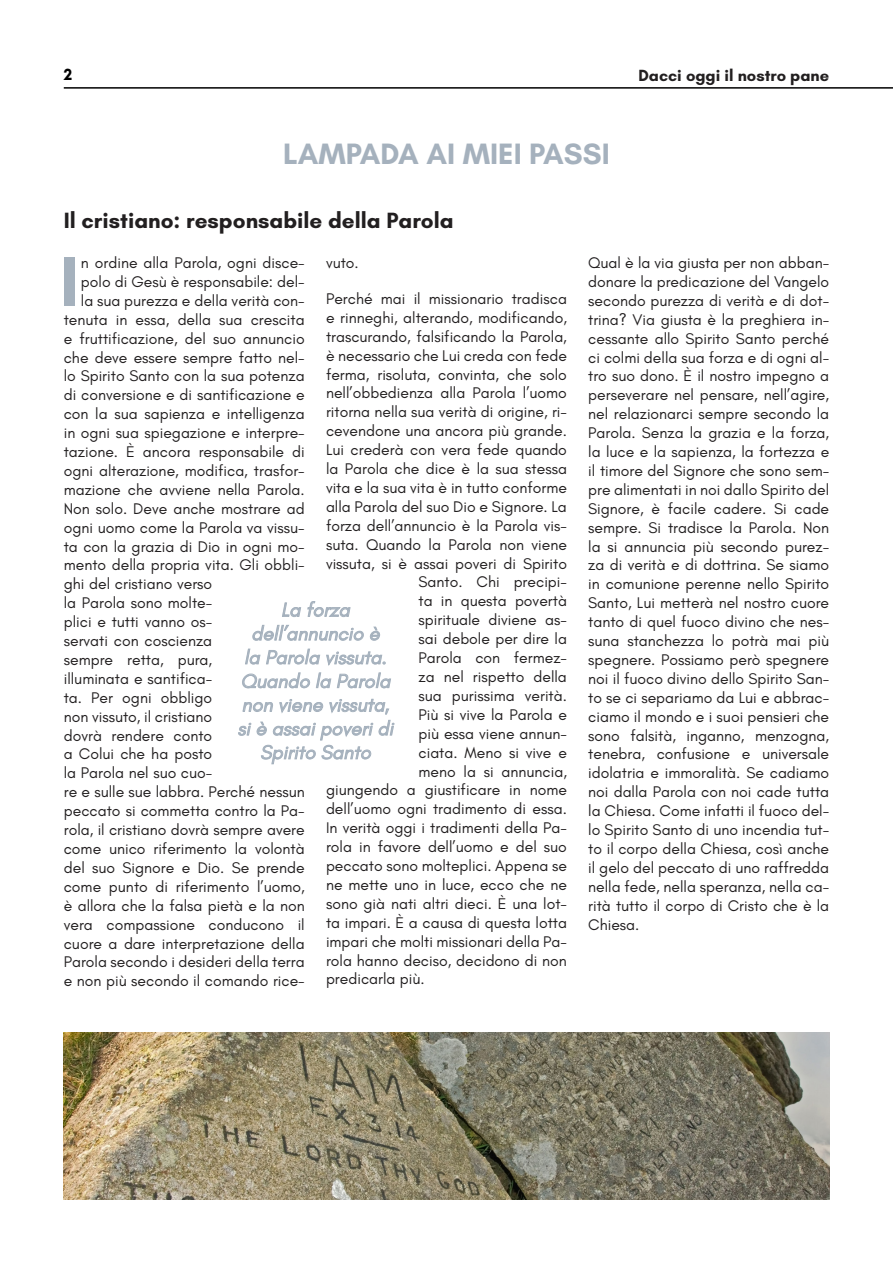
<style>
.page{position:relative;width:893px;height:1263px;background:#fff}
.page>*{position:absolute;margin:0;border:0;box-sizing:border-box;transform-origin:0 0}
.t1{font:700 71.4px "Glacial Indifference";color:#a5b1bd}
.t2{font:700 30px "Glacial Indifference";color:#a5b1bd}
.t3{font:700 22.5px "Glacial Indifference";color:#221f20}
.t4{font:italic 19.8px/23.7px "Glacial Indifference";color:#a5b1bd;text-align:center}
.t5{font:700 16.5px "Glacial Indifference";color:#221f20}
.t6{font:700 16.5px "Glacial Indifference";color:#000}
.t7{font:15.75px/18.9px "Glacial Indifference";color:#221f20;text-align:justify}
</style>
<div class="page">
<hr style="left:64px;top:87px;width:829px;height:2px;background:#000">
<img style="left:64px;top:1033px;width:765px;height:166px">
<svg style="left:252px;top:601px;width:112px;height:40px"></svg>
<svg style="left:370px;top:626px;width:10px;height:15px"></svg>
<svg style="left:242px;top:648px;width:149px;height:41px"></svg>
<svg style="left:238px;top:698px;width:157px;height:67px"></svg>
<p class="t6" style="left:64px;top:65px;width:10px">2</p>
<h2 class="t2" style="left:283px;top:135px;width:328px">LAMPADA AI MIEI PASSI</h2>
<p class="t5" style="left:638px;top:65px;width:192px">Dacci oggi il nostro pane</p>
<h3 class="t3" style="left:64px;top:206px;width:391px">Il cristiano: responsabile della Parola</h3>
<h1 class="t1" style="left:59px;top:237px;width:21px">I</h1>
<p class="t7" style="left:81px;top:253px;width:225px">n ordine alla Parola, ogni disce-</p>
<p class="t7" style="left:326px;top:253px;width:34px">vuto.</p>
<p class="t7" style="left:326px;top:289px;width:242px">Perché mai il missionario tradisca</p>
<p class="t7" style="left:326px;top:308px;width:242px">e rinneghi, alterando, modificando,</p>
<p class="t7" style="left:326px;top:327px;width:242px">trascurando, falsificando la Parola,</p>
<p class="t7" style="left:326px;top:346px;width:242px">è necessario che Lui creda con fede</p>
<p class="t7" style="left:326px;top:365px;width:242px">ferma, risoluta, convinta, che solo</p>
<p class="t7" style="left:326px;top:384px;width:242px">nell’obbedienza alla Parola l’uomo</p>
<p class="t7" style="left:326px;top:403px;width:242px">ritorna nella sua verità di origine, ri-</p>
<p class="t7" style="left:326px;top:422px;width:242px">cevendone una ancora più grande.</p>
<p class="t7" style="left:326px;top:441px;width:242px">Lui crederà con vera fede quando</p>
<p class="t7" style="left:326px;top:460px;width:242px">la Parola che dice è la sua stessa</p>
<p class="t7" style="left:326px;top:478px;width:242px">vita e la sua vita è in tutto conforme</p>
<p class="t7" style="left:326px;top:497px;width:242px">alla Parola del suo Dio e Signore. La</p>
<p class="t7" style="left:326px;top:516px;width:242px">forza dell’annuncio è la Parola vis-</p>
<p class="t7" style="left:326px;top:535px;width:242px">suta. Quando la Parola non viene</p>
<p class="t7" style="left:326px;top:554px;width:242px">vissuta, si è assai poveri di Spirito</p>
<p class="t7" style="left:418px;top:573px;width:150px">Santo. Chi precipi-</p>
<p class="t7" style="left:418px;top:592px;width:150px">ta in questa povertà</p>
<p class="t7" style="left:418px;top:611px;width:150px">spirituale diviene as-</p>
<p class="t7" style="left:418px;top:630px;width:150px">sai debole per dire la</p>
<p class="t7" style="left:418px;top:649px;width:150px">Parola con fermez-</p>
<p class="t7" style="left:418px;top:667px;width:150px">za nel rispetto della</p>
<p class="t7" style="left:418px;top:686px;width:150px">sua purissima verità.</p>
<p class="t7" style="left:418px;top:705px;width:150px">Più si vive la Parola e</p>
<p class="t7" style="left:418px;top:724px;width:150px">più essa viene annun-</p>
<p class="t7" style="left:418px;top:743px;width:150px">ciata. Meno si vive e</p>
<p class="t7" style="left:418px;top:762px;width:150px">meno la si annuncia,</p>
<p class="t7" style="left:326px;top:781px;width:242px">giungendo a giustificare in nome</p>
<p class="t7" style="left:326px;top:800px;width:242px">dell’uomo ogni tradimento di essa.</p>
<p class="t7" style="left:326px;top:819px;width:242px">In verità oggi i tradimenti della Pa-</p>
<p class="t7" style="left:326px;top:838px;width:242px">rola in favore dell’uomo e del suo</p>
<p class="t7" style="left:326px;top:856px;width:242px">peccato sono molteplici. Appena se</p>
<p class="t7" style="left:326px;top:875px;width:242px">ne mette uno in luce, ecco che ne</p>
<p class="t7" style="left:326px;top:894px;width:242px">sono già nati altri dieci. È una lot-</p>
<p class="t7" style="left:326px;top:913px;width:242px">ta impari. È a causa di questa lotta</p>
<p class="t7" style="left:326px;top:932px;width:242px">impari che molti missionari della Pa-</p>
<p class="t7" style="left:326px;top:951px;width:242px">rola hanno deciso, decidono di non</p>
<p class="t7" style="left:326px;top:970px;width:100px">predicarla più.</p>
<p class="t7" style="left:81px;top:272px;width:225px">polo di Gesù è responsabile: del-</p>
<p class="t7" style="left:81px;top:291px;width:225px">la sua purezza e della verità con-</p>
<p class="t7" style="left:64px;top:310px;width:242px">tenuta in essa, della sua crescita</p>
<p class="t7" style="left:64px;top:329px;width:242px">e fruttificazione, del suo annuncio</p>
<p class="t7" style="left:64px;top:348px;width:242px">che deve essere sempre fatto nel-</p>
<p class="t7" style="left:64px;top:367px;width:242px">lo Spirito Santo con la sua potenza</p>
<p class="t7" style="left:64px;top:386px;width:242px">di conversione e di santificazione e</p>
<p class="t7" style="left:64px;top:405px;width:242px">con la sua sapienza e intelligenza</p>
<p class="t7" style="left:64px;top:424px;width:242px">in ogni sua spiegazione e interpre-</p>
<p class="t7" style="left:64px;top:442px;width:242px">tazione. È ancora responsabile di</p>
<p class="t7" style="left:64px;top:461px;width:242px">ogni alterazione, modifica, trasfor-</p>
<p class="t7" style="left:64px;top:480px;width:242px">mazione che avviene nella Parola.</p>
<p class="t7" style="left:64px;top:499px;width:242px">Non solo. Deve anche mostrare ad</p>
<p class="t7" style="left:64px;top:518px;width:242px">ogni uomo come la Parola va vissu-</p>
<p class="t7" style="left:64px;top:537px;width:242px">ta con la grazia di Dio in ogni mo-</p>
<p class="t7" style="left:64px;top:556px;width:242px">mento della propria vita. Gli obbli-</p>
<p class="t7" style="left:64px;top:575px;width:150px">ghi del cristiano verso</p>
<p class="t7" style="left:64px;top:594px;width:150px">la Parola sono molte-</p>
<p class="t7" style="left:64px;top:613px;width:150px">plici e tutti vanno os-</p>
<p class="t7" style="left:64px;top:631px;width:150px">servati con coscienza</p>
<p class="t7" style="left:64px;top:650px;width:150px">sempre retta, pura,</p>
<p class="t7" style="left:64px;top:669px;width:150px">illuminata e santifica-</p>
<p class="t7" style="left:64px;top:688px;width:150px">ta. Per ogni obbligo</p>
<p class="t7" style="left:64px;top:707px;width:150px">non vissuto, il cristiano</p>
<p class="t7" style="left:64px;top:726px;width:150px">dovrà rendere conto</p>
<p class="t7" style="left:64px;top:745px;width:150px">a Colui che ha posto</p>
<p class="t7" style="left:64px;top:764px;width:150px">la Parola nel suo cuo-</p>
<p class="t7" style="left:64px;top:783px;width:242px">re e sulle sue labbra. Perché nessun</p>
<p class="t7" style="left:64px;top:802px;width:242px">peccato si commetta contro la Pa-</p>
<p class="t7" style="left:64px;top:820px;width:242px">rola, il cristiano dovrà sempre avere</p>
<p class="t7" style="left:64px;top:839px;width:242px">come unico riferimento la volontà</p>
<p class="t7" style="left:64px;top:858px;width:242px">del suo Signore e Dio. Se prende</p>
<p class="t7" style="left:64px;top:877px;width:242px">come punto di riferimento l’uomo,</p>
<p class="t7" style="left:64px;top:896px;width:242px">è allora che la falsa pietà e la non</p>
<p class="t7" style="left:64px;top:915px;width:242px">vera compassione conducono il</p>
<p class="t7" style="left:64px;top:934px;width:242px">cuore a dare interpretazione della</p>
<p class="t7" style="left:64px;top:953px;width:242px">Parola secondo i desideri della terra</p>
<p class="t7" style="left:64px;top:972px;width:242px">e non più secondo il comando rice-</p>
<p class="t4" style="left:238px;top:598px;width:157px">La forza dell’annuncio è<br>la Parola vissuta.<br>Quando la Parola non viene vissuta, si è assai poveri di<br>Spirito Santo</p>
<p class="t7" style="left:588px;top:253px;width:242px">Qual è la via giusta per non abban&shy;donare la predicazione del Vangelo secondo purezza di verità e di dot&shy;trina? Via giusta è la preghiera in&shy;cessante allo Spirito Santo perché ci colmi della sua forza e di ogni al&shy;tro suo dono. È il nostro impegno a perseverare nel pensare, nell’agire, nel relazionarci sempre secondo la Parola. Senza la grazia e la forza, la luce e la sapienza, la fortezza e il timore del Signore che sono sem&shy;pre alimentati in noi dallo Spirito del Signore, è facile cadere. Si cade sempre. Si tradisce la Parola. Non la si annuncia più secondo purez&shy;za di verità e di dottrina. Se siamo in comunione perenne nello Spirito Santo, Lui metterà nel nostro cuore tanto di quel fuoco divino che nes&shy;suna stanchezza lo potrà mai più spegnere. Possiamo però spegnere noi il fuoco divino dello Spirito San&shy;to se ci separiamo da Lui e abbrac&shy;ciamo il mondo e i suoi pensieri che sono falsità, inganno, menzogna, tenebra, confusione e universale idolatria e immoralità. Se cadiamo noi dalla Parola con noi cade tutta la Chiesa. Come infatti il fuoco del&shy;lo Spirito Santo di uno incendia tut&shy;to il corpo della Chiesa, così anche il gelo del peccato di uno raffredda nella fede, nella speranza, nella ca&shy;rità tutto il corpo di Cristo che è la Chiesa.</p>
</div>
